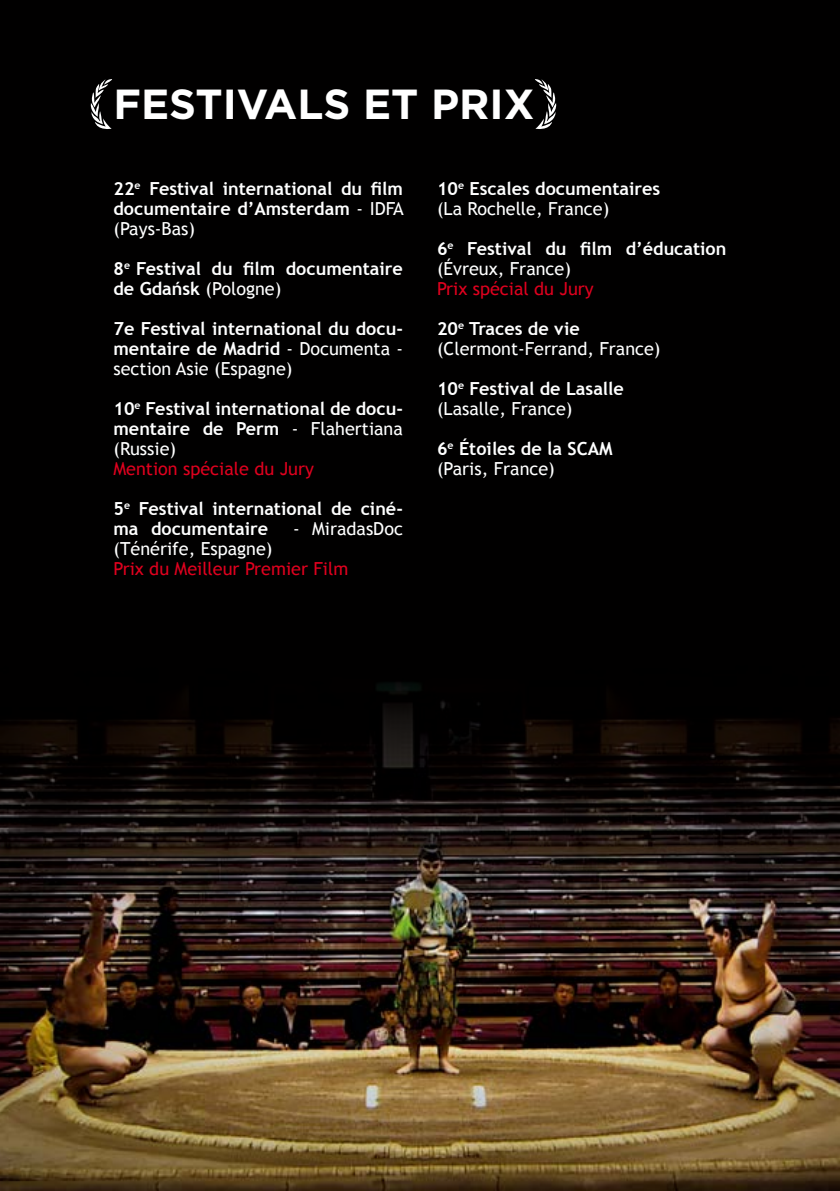
<style>
.page{position:relative;width:840px;height:1191px;background:#fff}
.page>*{position:absolute;margin:0;border:0;box-sizing:border-box;transform-origin:0 0}
.t1{font:700 42px "Gotham";color:#fff}
.t2{font:700 18px/20px "Trebuchet MS";color:#fff}
.t3{font:18px/20px "Trebuchet MS";color:#fff}
.t4{font:18px "Trebuchet MS";color:#df001e}
.s1{font-weight:400}
.s2{font-weight:700}
</style>
<div class="page">
<div style="left:0;top:0;width:839px;height:1191px;background:#010000"></div>
<svg style="left:90px;top:79px;width:22px;height:50px"></svg>
<svg style="left:535px;top:79px;width:22px;height:50px"></svg>
<img style="left:0;top:664px;width:840px;height:527px">
<h1 class="t1" style="left:113px;top:76px;width:422px">FESTIVALS ET PRIX</h1>
<p class="t2" style="left:113px;top:178px;width:292px;text-align:justify">22<sup>e</sup> Festival international du film documentaire d’Amsterdam <span class="s1">- IDFA (Pays-Bas)</span></p>
<p class="t2" style="left:113px;top:258px;width:291px">8<sup>e</sup> Festival du film documentaire de Gdańsk <span class="s1">(Pologne)</span></p>
<p class="t2" style="left:113px;top:318px;width:291px;text-align:justify">7e Festival international du docu&shy;mentaire de Madrid <span class="s1">- Documenta - section Asie (Espagne)</span></p>
<p class="t2" style="left:113px;top:398px;width:291px;text-align:justify">10<sup>e</sup> Festival international de docu&shy;mentaire de Perm <span class="s1">- Flahertiana (Russie)</span></p>
<p class="t4" style="left:113px;top:458px;width:202px">Mention spéciale du Jury</p>
<p class="t2" style="left:113px;top:498px;width:291px">5<sup>e</sup> Festival international de ciné&shy;ma documentaire</p>
<p class="t3" style="left:293px;top:519px;width:111px">- MiradasDoc</p>
<p class="t3" style="left:113px;top:539px;width:160px">(Ténérife, Espagne)</p>
<p class="t4" style="left:113px;top:558px;width:236px">Prix du Meilleur Premier Film</p>
<p class="t2" style="left:437px;top:178px;width:225px">10<sup>e</sup> Escales documentaires <span class="s1">(La Rochelle, France)</span></p>
<p class="t2" style="left:437px;top:238px;width:291px">6<sup>e</sup> Festival du film d’éducation <span class="s1">(Évreux, France)</span></p>
<p class="t4" style="left:437px;top:278px;width:158px">Prix spécial du Jury</p>
<p class="t3" style="left:437px;top:319px;width:225px"><span class="s2">20</span><sup>e</sup> <span class="s2">Traces de vie </span>(Clermont-Ferrand, France)</p>
<p class="t2" style="left:437px;top:378px;width:188px">10<sup>e</sup> Festival de Lasalle <span class="s1">(Lasalle, France)</span></p>
<p class="t2" style="left:437px;top:438px;width:177px">6<sup>e</sup> Étoiles de la SCAM <span class="s1">(Paris, France)</span></p>
</div>
